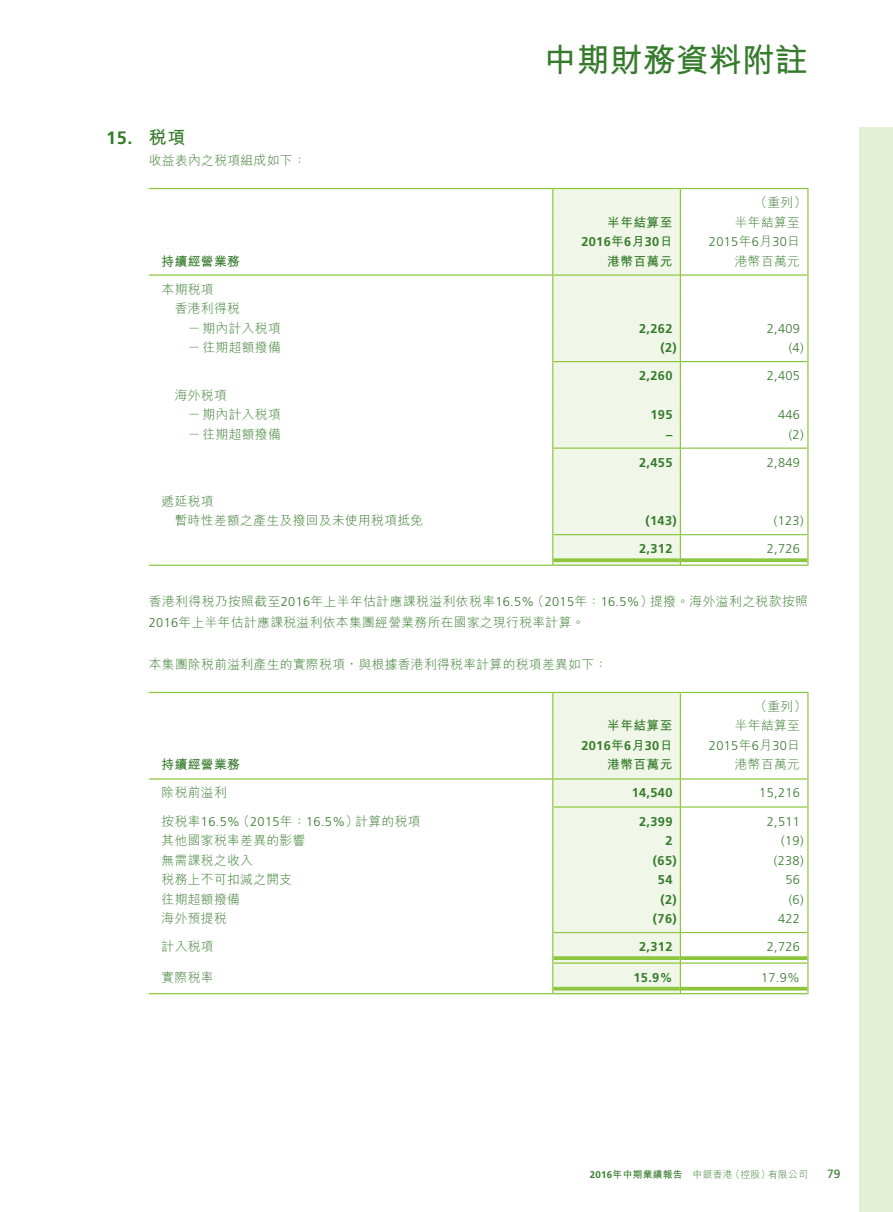
<style>
.page{position:relative;width:893px;height:1212px;background:#fff}
.page>*{position:absolute;margin:0;border:0;box-sizing:border-box;transform-origin:0 0}
.t1{font:700 33px "M Hei HK";color:#357b2b}
.t2{font:700 18px "Frutiger LT Std";color:#357b2b}
.t3{font:300 12.75px/19.5px "M Hei HK";letter-spacing:.03em;color:#357b2b}
.t4{font:300 12.75px "Frutiger LT Std";letter-spacing:.03em;color:#357b2b}
.t5{font:700 12.75px "Frutiger LT Std";letter-spacing:.03em;color:#357b2b}
.t6{font:700 12.75px "M Hei HK";letter-spacing:.03em;color:#357b2b}
.t7{font:12px "Frutiger LT Std";color:#357b2b}
.t8{font:300 9.75px "M Hei HK";letter-spacing:.03em;color:#357b2b}
.s1{font-family:"M Hei HK"}
.s2{font-family:"Frutiger LT Std"}
.s3{font-family:"Frutiger LT Std";font-weight:700}
.s4{font-weight:700}
</style>
<div class="page">
<div style="left:859px;top:128px;width:34px;height:1084px;background:#e4f0d4"></div>
<div style="left:553px;top:189px;width:127px;height:376px;background:#f1f7e8"></div>
<hr style="left:149px;top:188px;width:404px;height:1px;background:#8bc63e">
<hr style="left:553px;top:188px;width:127px;height:1px;background:#8bc63e">
<hr style="left:680px;top:188px;width:128px;height:1px;background:#8bc63e">
<svg style="left:807px;top:189px;width:1px;height:377px"></svg>
<svg style="left:552px;top:189px;width:1px;height:377px"></svg>
<svg style="left:680px;top:189px;width:1px;height:377px"></svg>
<hr style="left:149px;top:274px;width:403px;height:2px;background:#8bc63e">
<hr style="left:553px;top:274px;width:127px;height:2px;background:#8bc63e">
<hr style="left:681px;top:274px;width:126px;height:2px;background:#8bc63e">
<hr style="left:553px;top:361px;width:127px;height:1px;background:#8bc63e">
<hr style="left:681px;top:361px;width:126px;height:1px;background:#8bc63e">
<hr style="left:553px;top:447px;width:127px;height:2px;background:#8bc63e">
<hr style="left:681px;top:447px;width:126px;height:2px;background:#8bc63e">
<hr style="left:553px;top:534px;width:127px;height:1px;background:#8bc63e">
<hr style="left:681px;top:534px;width:126px;height:1px;background:#8bc63e">
<hr style="left:149px;top:565px;width:403px;height:1px;background:#8bc63e">
<svg style="left:553px;top:558px;width:127px;height:4px"></svg>
<hr style="left:553px;top:565px;width:127px;height:1px;background:#8bc63e">
<svg style="left:681px;top:558px;width:126px;height:4px"></svg>
<hr style="left:681px;top:565px;width:126px;height:1px;background:#8bc63e">
<hr style="left:149px;top:692px;width:404px;height:1px;background:#8bc63e">
<hr style="left:680px;top:692px;width:128px;height:1px;background:#8bc63e">
<svg style="left:807px;top:693px;width:1px;height:301px"></svg>
<div style="left:552px;top:692px;width:129px;height:302px;background:#f1f7e8"></div>
<hr style="left:149px;top:778px;width:403px;height:1px;background:#8bc63e">
<hr style="left:553px;top:778px;width:127px;height:1px;background:#8bc63e">
<hr style="left:681px;top:778px;width:126px;height:1px;background:#8bc63e">
<hr style="left:553px;top:806px;width:127px;height:2px;background:#8bc63e">
<hr style="left:681px;top:806px;width:126px;height:2px;background:#8bc63e">
<hr style="left:553px;top:932px;width:127px;height:1px;background:#8bc63e">
<hr style="left:681px;top:932px;width:126px;height:1px;background:#8bc63e">
<svg style="left:553px;top:956px;width:127px;height:4px"></svg>
<hr style="left:553px;top:962px;width:127px;height:2px;background:#8bc63e">
<svg style="left:681px;top:956px;width:126px;height:4px"></svg>
<hr style="left:681px;top:962px;width:126px;height:2px;background:#8bc63e">
<hr style="left:149px;top:993px;width:403px;height:1px;background:#8bc63e">
<hr style="left:553px;top:987px;width:127px;height:3px;background:#8bc63e">
<hr style="left:553px;top:993px;width:127px;height:1px;background:#8bc63e">
<hr style="left:681px;top:987px;width:126px;height:3px;background:#8bc63e">
<hr style="left:681px;top:993px;width:126px;height:1px;background:#8bc63e">
<h2 class="t2" style="left:106px;top:127px;width:81px">15. <span class="s1">稅項</span></h2>
<p class="t3" style="left:149px;top:150px;width:158px">收益表內之稅項組成如下：</p>
<h1 class="t1" style="left:544px;top:36px;width:265px">中期財務資料附註</h1>
<p class="t3" style="left:754px;top:192px;width:54px">（重列）</p>
<p class="t6" style="left:607px;top:213px;width:67px">半年結算至</p>
<p class="t3" style="left:735px;top:212px;width:67px">半年結算至</p>
<p class="t5" style="left:581px;top:234px;width:93px">2016<span class="s1">年</span>6<span class="s1">月</span>30<span class="s1">日</span></p>
<p class="t4" style="left:709px;top:234px;width:93px">2015<span class="s1">年</span>6<span class="s1">月</span>30<span class="s1">日</span></p>
<p class="t6" style="left:162px;top:252px;width:80px">持續經營業務</p>
<p class="t6" style="left:607px;top:252px;width:67px">港幣百萬元</p>
<p class="t3" style="left:735px;top:251px;width:67px">港幣百萬元</p>
<p class="t3" style="left:162px;top:279px;width:54px">本期稅項</p>
<p class="t3" style="left:175px;top:298px;width:67px">香港利得稅</p>
<p class="t3" style="left:188px;top:318px;width:94px">－期內計入稅項</p>
<p class="t5" style="left:639px;top:321px;width:35px">2,262</p>
<p class="t4" style="left:767px;top:321px;width:35px">2,409</p>
<p class="t3" style="left:188px;top:337px;width:94px">－往期超額撥備</p>
<p class="t5" style="left:660px;top:340px;width:18px">(2)</p>
<p class="t4" style="left:789px;top:340px;width:16px">(4)</p>
<p class="t5" style="left:639px;top:368px;width:35px">2,260</p>
<p class="t4" style="left:767px;top:368px;width:35px">2,405</p>
<p class="t3" style="left:188px;top:385px;width:94px;text-indent:-13px">海外稅項<br>－期內計入稅項</p>
<p class="t5" style="left:650px;top:407px;width:23px">195</p>
<p class="t4" style="left:778px;top:407px;width:23px">446</p>
<p class="t3" style="left:188px;top:424px;width:94px">－往期超額撥備</p>
<p class="t5" style="left:666px;top:427px;width:8px">–</p>
<p class="t4" style="left:789px;top:427px;width:16px">(2)</p>
<p class="t5" style="left:639px;top:455px;width:35px">2,455</p>
<p class="t4" style="left:767px;top:455px;width:35px">2,849</p>
<p class="t3" style="left:175px;top:491px;width:250px;text-indent:-13px">遞延稅項<br>暫時性差額之產生及撥回及未使用稅項抵免</p>
<p class="t5" style="left:645px;top:513px;width:33px">(143)</p>
<p class="t4" style="left:774px;top:513px;width:31px">(123)</p>
<p class="t5" style="left:639px;top:541px;width:35px">2,312</p>
<p class="t4" style="left:767px;top:541px;width:35px">2,726</p>
<p class="t3" style="left:149px;top:590px;width:661px;line-height:21px">香港利得稅乃按照截至<span class="s2">2016</span>年上半年估計應課稅溢利依稅率<span class="s2">16.5%</span>（<span class="s2">2015</span>年：<span class="s2">16.5%</span>）提撥。海外溢利之稅款按照<br><span class="s2">2016</span>年上半年估計應課稅溢利依本集團經營業務所在國家之現行稅率計算。</p>
<p class="t3" style="left:149px;top:654px;width:460px">本集團除稅前溢利產生的實際稅項，與根據香港利得稅率計算的稅項差異如下：</p>
<p class="t3" style="left:754px;top:696px;width:54px">（重列）</p>
<p class="t6" style="left:607px;top:716px;width:67px">半年結算至</p>
<p class="t3" style="left:735px;top:715px;width:67px">半年結算至</p>
<p class="t5" style="left:581px;top:738px;width:93px">2016<span class="s1">年</span>6<span class="s1">月</span>30<span class="s1">日</span></p>
<p class="t4" style="left:709px;top:738px;width:93px">2015<span class="s1">年</span>6<span class="s1">月</span>30<span class="s1">日</span></p>
<p class="t6" style="left:162px;top:755px;width:80px">持續經營業務</p>
<p class="t6" style="left:607px;top:755px;width:67px">港幣百萬元</p>
<p class="t3" style="left:735px;top:754px;width:67px">港幣百萬元</p>
<p class="t3" style="left:162px;top:782px;width:67px">除稅前溢利</p>
<p class="t5" style="left:632px;top:785px;width:42px">14,540</p>
<p class="t4" style="left:759px;top:786px;width:42px">15,216</p>
<p class="t4" style="left:162px;top:814px;width:261px"><span class="s1">按稅率</span>16.5%<span class="s1">（</span>2015<span class="s1">年：</span>16.5%<span class="s1">）計算的稅項</span></p>
<p class="t5" style="left:639px;top:813px;width:35px">2,399</p>
<p class="t4" style="left:767px;top:814px;width:35px">2,511</p>
<p class="t3" style="left:162px;top:830px;width:145px">其他國家稅率差異的影響</p>
<p class="t5" style="left:665px;top:833px;width:9px">2</p>
<p class="t4" style="left:781px;top:833px;width:24px">(19)</p>
<p class="t3" style="left:162px;top:849px;width:93px">無需課稅之收入</p>
<p class="t5" style="left:653px;top:852px;width:25px">(65)</p>
<p class="t4" style="left:774px;top:853px;width:31px">(238)</p>
<p class="t3" style="left:162px;top:869px;width:132px">稅務上不可扣減之開支</p>
<p class="t5" style="left:658px;top:872px;width:16px">54</p>
<p class="t4" style="left:785px;top:872px;width:16px">56</p>
<p class="t3" style="left:162px;top:888px;width:80px">往期超額撥備</p>
<p class="t5" style="left:660px;top:891px;width:18px">(2)</p>
<p class="t4" style="left:789px;top:892px;width:16px">(6)</p>
<p class="t3" style="left:162px;top:908px;width:67px">海外預提稅</p>
<p class="t5" style="left:653px;top:911px;width:25px">(76)</p>
<p class="t4" style="left:778px;top:911px;width:23px">422</p>
<p class="t3" style="left:162px;top:936px;width:54px">計入稅項</p>
<p class="t5" style="left:639px;top:939px;width:35px">2,312</p>
<p class="t4" style="left:767px;top:939px;width:35px">2,726</p>
<p class="t3" style="left:162px;top:967px;width:54px">實際稅率</p>
<p class="t5" style="left:633px;top:970px;width:40px">15.9%</p>
<p class="t4" style="left:761px;top:970px;width:40px">17.9%</p>
<p class="t8" style="left:590px;top:1168px;width:220px"><span class="s3">2016</span><span class="s4">年中期業績報告</span> 中銀香港（控股）有限公司</p>
<p class="t7" style="left:827px;top:1167px;width:15px">79</p>
</div>
